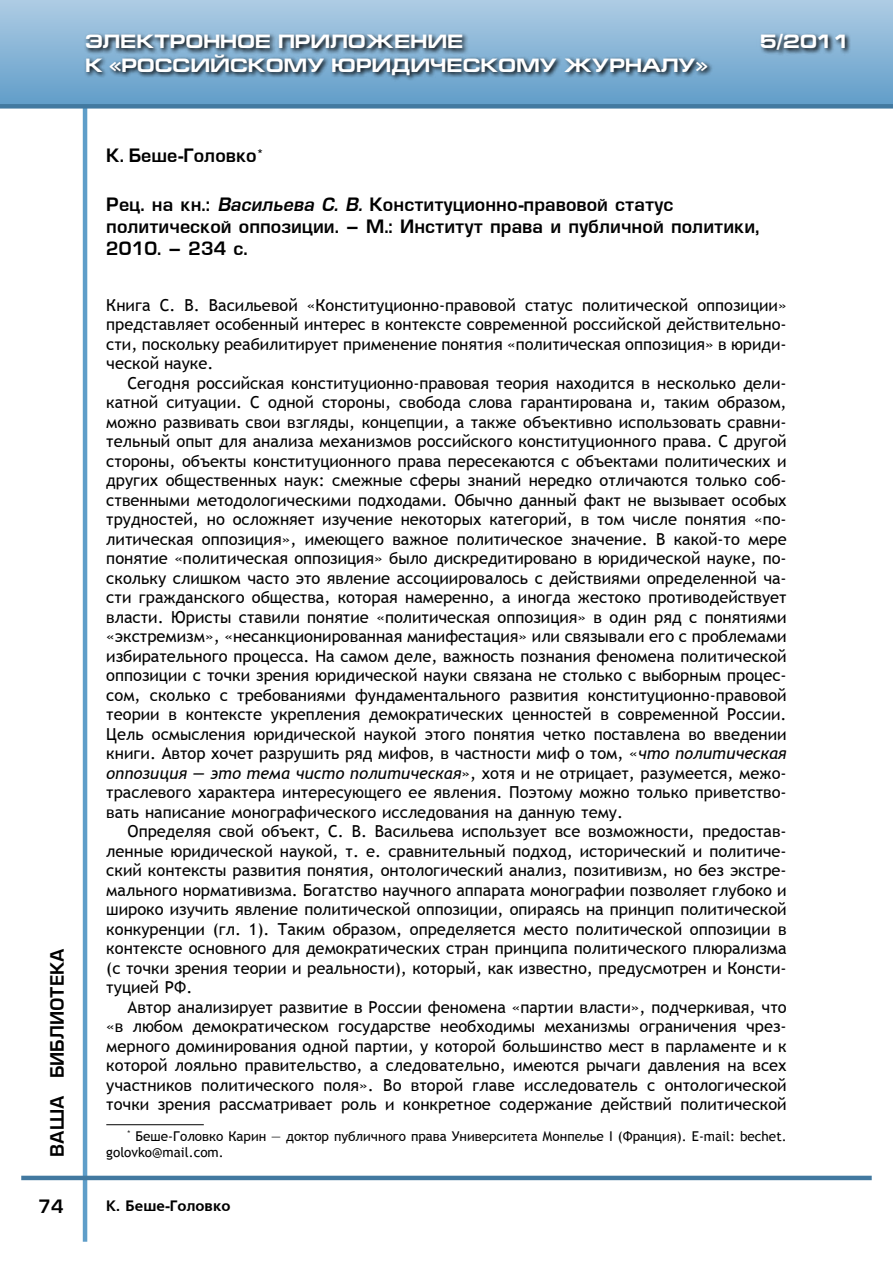
<style>
.page{position:relative;width:893px;height:1263px;background:#fff}
.page>*{position:absolute;margin:0;border:0;box-sizing:border-box;transform-origin:0 0}
.t1{font:700 19.5px "Europe Ext";color:#fff}
.t2{font:18px/21.9px "Europe Demi Normal";color:#000}
.t3{font:16.5px/19.5px "Trebuchet MS";color:#000;text-align:justify}
.t4{font:15px "Free Set Bold Cyrillic";color:#000}
.t5{font:13.5px/15.8px "Trebuchet MS";color:#000}
.s1{font-family:"Arial";font-weight:700}
.s2{font-family:"Europe Demi";font-style:italic}
.s3{font-style:italic}
</style>
<div class="page">
<hr style="left:83px;top:89px;width:4px;height:1153px;background:#5f9ec9">
<hr style="left:21px;top:1176px;width:851px;height:4px;background:#4279a0">
<div style="left:0;top:0;width:893px;height:106px;background:linear-gradient(to bottom,#aecce4,#619dc9)"></div>
<div style="left:0;top:104px;width:893px;height:5px;background:#4279a0"></div>
<svg style="left:83px;top:31px;width:810px;height:121px"></svg>
<hr style="left:106px;top:1124px;width:98px;height:1px;background:#000">
<p class="t1" style="left:85px;top:31px;width:380px">ЭЛЕКТРОННОЕ ПРИЛОЖЕНИЕ</p>
<p class="t1" style="left:760px;top:31px;width:92px">5/2011</p>
<p class="t1" style="left:85px;top:54px;width:624px">К «РОССИЙСКОМУ ЮРИДИЧЕСКОМУ ЖУРНАЛУ»</p>
<p class="t2" style="left:47px;top:1157px;width:210px;rotate:-90deg">Ваша библиотека</p>
<p class="t2" style="left:38px;top:1195px;width:27px">74</p>
<p class="t2" style="left:106px;top:145px;width:159px">К. Беше<span class="s1">-</span>Головко<sup>*</sup></p>
<p class="t2" style="left:106px;top:194px;width:655px">Рец. на кн.: <span class="s2">Васильева С. В.</span> Конституционно<span class="s1">-</span>правовой статус политической оппозиции. – М.: Институт права и публичной политики,<br>2010. – 234 с.</p>
<p class="t3" style="left:106px;top:295px;width:682px">Книга С. В. Васильевой «Конституционно-правовой статус политической оппозиции» представляет особенный интерес в контексте современной российской действительно&shy;сти, поскольку реабилитирует применение понятия «политическая оппозиция» в юриди&shy;ческой науке.</p>
<p class="t3" style="left:106px;top:373px;width:682px;text-indent:21px">Сегодня российская конституционно-правовая теория находится в несколько дели&shy;катной ситуации. С одной стороны, свобода слова гарантирована и, таким образом, можно развивать свои взгляды, концепции, а также объективно использовать сравни&shy;тельный опыт для анализа механизмов российского конституционного права. С другой стороны, объекты конституционного права пересекаются с объектами политических и других общественных наук: смежные сферы знаний нередко отличаются только соб&shy;ственными методологическими подходами. Обычно данный факт не вызывает особых трудностей, но осложняет изучение некоторых категорий, в том числе понятия «по&shy;литическая оппозиция», имеющего важное политическое значение. В какой-то мере понятие «политическая оппозиция» было дискредитировано в юридической науке, по&shy;скольку слишком часто это явление ассоциировалось с действиями определенной ча&shy;сти гражданского общества, которая намеренно, а иногда жестоко противодействует власти. Юристы ставили понятие «политическая оппозиция» в один ряд с понятиями «экстремизм», «несанкционированная манифестация» или связывали его с проблемами избирательного процесса. На самом деле, важность познания феномена политической оппозиции с точки зрения юридической науки связана не столько с выборным процес&shy;сом, сколько с требованиями фундаментального развития конституционно-правовой теории в контексте укрепления демократических ценностей в современной России.<br>Цель осмысления юридической наукой этого понятия четко поставлена во введении книги. Автор хочет разрушить ряд мифов, в частности миф о том, «<span class="s3">что политическая оппозиция — это тема чисто политическая</span>», хотя и не отрицает, разумеется, межо&shy;траслевого характера интересующего ее явления. Поэтому можно только приветство&shy;вать написание монографического исследования на данную тему.</p>
<p class="t3" style="left:106px;top:822px;width:682px;text-indent:21px">Определяя свой объект, С. В. Васильева использует все возможности, предостав&shy;ленные юридической наукой, т. е. сравнительный подход, исторический и политиче&shy;ский контексты развития понятия, онтологический анализ, позитивизм, но без экстре&shy;мального нормативизма. Богатство научного аппарата монографии позволяет глубоко и широко изучить явление политической оппозиции, опираясь на принцип политической конкуренции (гл. 1). Таким образом, определяется место политической оппозиции в контексте основного для демократических стран принципа политического плюрализма (с точки зрения теории и реальности), который, как известно, предусмотрен и Консти&shy;туцией РФ.</p>
<p class="t3" style="left:106px;top:997px;width:682px;text-indent:21px">Автор анализирует развитие в России феномена «партии власти», подчеркивая, что «в любом демократическом государстве необходимы механизмы ограничения чрез&shy;мерного доминирования одной партии, у которой большинство мест в парламенте и к которой лояльно правительство, а следовательно, имеются рычаги давления на всех участников политического поля». Во второй главе исследователь с онтологической точки зрения рассматривает роль и конкретное содержание действий политической</p>
<p class="t5" style="left:106px;top:1128px;width:682px;text-indent:21px"><sup>*</sup> Беше-Головко Карин — доктор публичного права Университета Монпелье I (Франция). E-mail: bechet. golovko@mail.com.</p>
<p class="t4" style="left:106px;top:1197px;width:126px">К. Беше<span class="s1">-</span>Головко</p>
</div>
